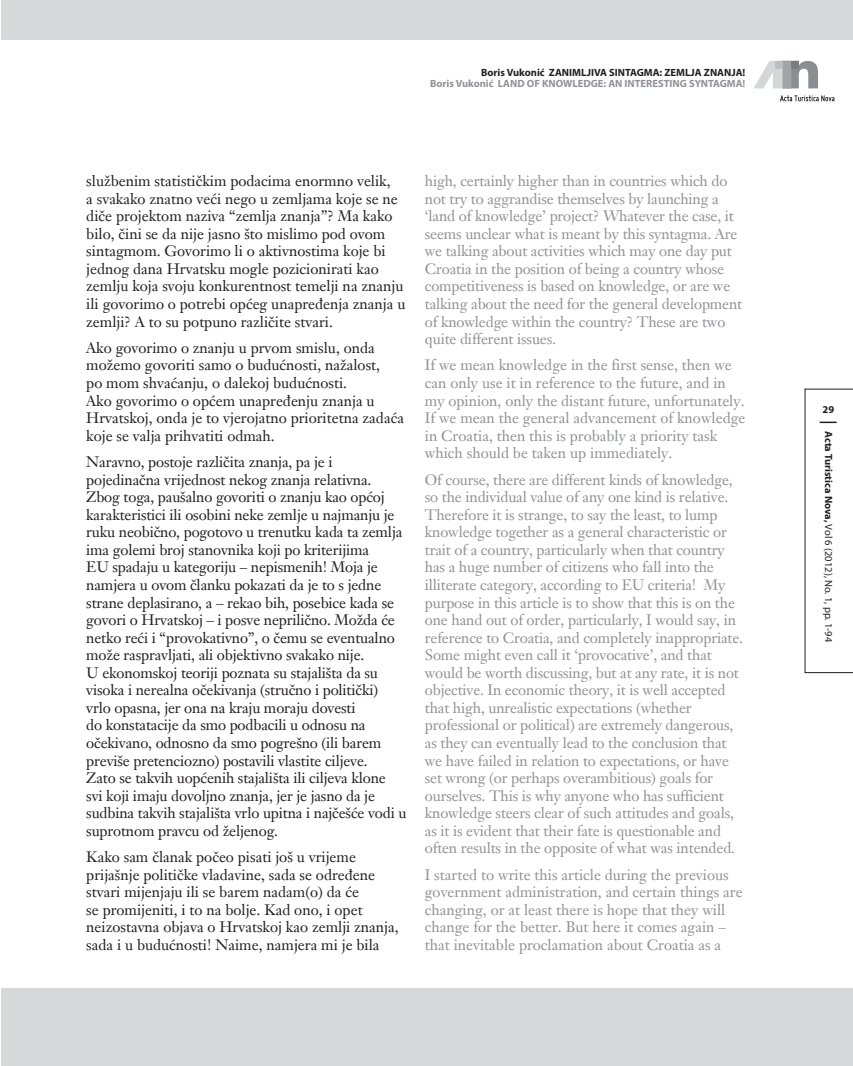
<style>
.page{position:relative;width:853px;height:1066px;background:#fff}
.page>*{position:absolute;margin:0;border:0;box-sizing:border-box;transform-origin:0 0}
.t1{font:15px/17.5px "Janson HR";letter-spacing:-.01em;color:#919295}
.t2{font:15px/17.5px "Janson HR";letter-spacing:-.01em;color:#231f20}
.t3{font:700 10.5px "Myriad Pro";color:#919295}
.t4{font:700 10.5px "Myriad Pro";color:#231f20}
.t5{font:10.5px "Myriad Pro";color:#231f20}
.s1{font-weight:700}
</style>
<div class="page">
<svg style="left:805px;top:389px;width:48px;height:284px"></svg>
<div style="left:1px;top:0;width:852px;height:40px;background:#d7d8da"></div>
<div style="left:1px;top:988px;width:852px;height:77px;background:#d7d8da"></div>
<svg style="left:780px;top:95px;width:54px;height:6px"></svg>
<svg style="left:754px;top:61px;width:64px;height:27px"></svg>
<div style="left:775px;top:61px;width:8px;height:7px;background:#bcbdc0"></div>
<p class="t4" style="left:481px;top:66px;width:266px">Boris Vukonić ZANIMLJIVA SINTAGMA: ZEMLJA ZNANJA!</p>
<p class="t3" style="left:430px;top:77px;width:317px">Boris Vukonić LAND OF KNOWLEDGE: AN INTERESTING SYNTAGMA!</p>
<p class="t2" style="left:86px;top:172px;width:321px">službenim statističkim podacima enormno velik,<br>a svakako znatno veći nego u zemljama koje se ne diče projektom naziva “zemlja znanja”? Ma kako bilo, čini se da nije jasno što mislimo pod ovom sintagmom. Govorimo li o aktivnostima koje bi jednog dana Hrvatsku mogle pozicionirati kao zemlju koja svoju konkurentnost temelji na znanju ili govorimo o potrebi općeg unapređenja znanja u zemlji? A to su potpuno različite stvari.</p>
<p class="t2" style="left:86px;top:339px;width:319px">Ako govorimo o znanju u prvom smislu, onda možemo govoriti samo o budućnosti, nažalost,<br>po mom shvaćanju, o dalekoj budućnosti.<br>Ako govorimo o općem unapređenju znanja u Hrvatskoj, onda je to vjerojatno prioritetna zadaća koje se valja prihvatiti odmah.</p>
<p class="t2" style="left:86px;top:453px;width:322px">Naravno, postoje različita znanja, pa je i pojedinačna vrijednost nekog znanja relativna.<br>Zbog toga, paušalno govoriti o znanju kao općoj karakteristici ili osobini neke zemlje u najmanju je ruku neobično, pogotovo u trenutku kada ta zemlja ima golemi broj stanovnika koji po kriterijima<br>EU spadaju u kategoriju – nepismenih! Moja je namjera u ovom članku pokazati da je to s jedne strane deplasirano, a – rekao bih, posebice kada se govori o Hrvatskoj – i posve neprilično. Možda će netko reći i “provokativno”, o čemu se eventualno može raspravljati, ali objektivno svakako nije.<br>U ekonomskoj teoriji poznata su stajališta da su visoka i nerealna očekivanja (stručno i politički)<br>vrlo opasna, jer ona na kraju moraju dovesti<br>do konstatacije da smo podbacili u odnosu na očekivano, odnosno da smo pogrešno (ili barem previše pretenciozno) postavili vlastite ciljeve.<br>Zato se takvih uopćenih stajališta ili ciljeva klone<br>svi koji imaju dovoljno znanja, jer je jasno da je sudbina takvih stajališta vrlo upitna i najčešće vodi u suprotnom pravcu od željenog.</p>
<p class="t2" style="left:86px;top:848px;width:314px">Kako sam članak počeo pisati još u vrijeme prijašnje političke vladavine, sada se određene stvari mijenjaju ili se barem nadam(o) da će<br>se promijeniti, i to na bolje. Kad ono, i opet neizostavna objava o Hrvatskoj kao zemlji znanja, sada i u budućnosti! Naime, namjera mi je bila</p>
<p class="t1" style="left:425px;top:172px;width:319px">high, certainly higher than in countries which do not try to aggrandise themselves by launching a ‘land of knowledge’ project? Whatever the case, it seems unclear what is meant by this syntagma. Are we talking about activities which may one day put Croatia in the position of being a country whose competitiveness is based on knowledge, or are we talking about the need for the general development of knowledge within the country? These are two quite different issues.</p>
<p class="t1" style="left:425px;top:356px;width:322px">If we mean knowledge in the first sense, then we can only use it in reference to the future, and in my opinion, only the distant future, unfortunately.<br>If we mean the general advancement of knowledge in Croatia, then this is probably a priority task which should be taken up immediately.</p>
<p class="t1" style="left:425px;top:470px;width:320px">Of course, there are different kinds of knowledge, so the individual value of any one kind is relative.<br>Therefore it is strange, to say the least, to lump knowledge together as a general characteristic or trait of a country, particularly when that country has a huge number of citizens who fall into the illiterate category, according to EU criteria! My purpose in this article is to show that this is on the one hand out of order, particularly, I would say, in reference to Croatia, and completely inappropriate.<br>Some might even call it ‘provocative’, and that would be worth discussing, but at any rate, it is not objective. In economic theory, it is well accepted that high, unrealistic expectations (whether professional or political) are extremely dangerous, as they can eventually lead to the conclusion that we have failed in relation to expectations, or have set wrong (or perhaps overambitious) goals for ourselves. This is why anyone who has sufficient knowledge steers clear of such attitudes and goals, as it is evident that their fate is questionable and often results in the opposite of what was intended.</p>
<p class="t1" style="left:425px;top:865px;width:319px">I started to write this article during the previous government administration, and certain things are changing, or at least there is hope that they will change for the better. But here it comes again – that inevitable proclamation about Croatia as a</p>
<p class="t4" style="left:822px;top:402px;width:13px">29</p>
<p class="t5" style="left:835px;top:431px;width:213px;rotate:90deg"><span class="s1">Acta Turistica Nova,</span> Vol 6 (2012), No. 1, pp. 1-94</p>
</div>
